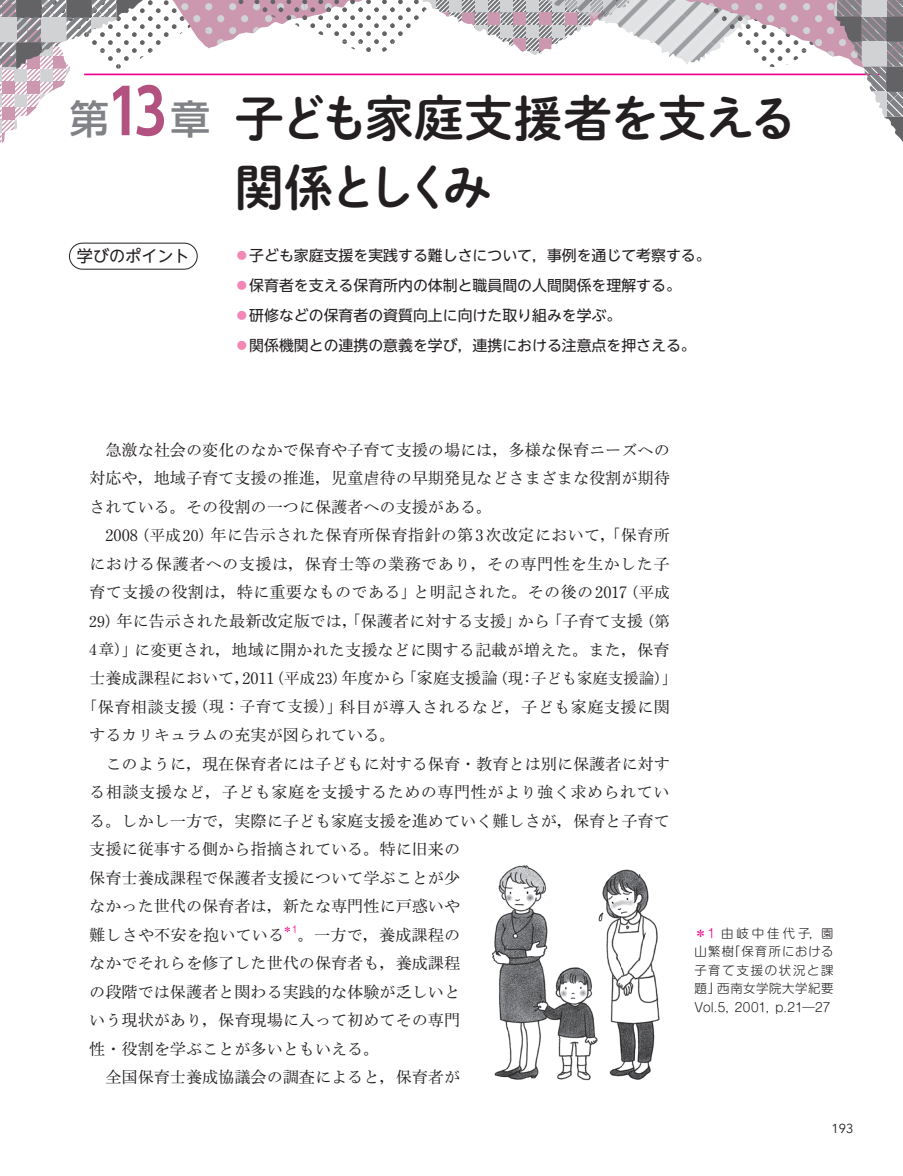
<style>
.page{position:relative;width:903px;height:1176px;background:#fff}
.page>*{position:absolute;margin:0;border:0;box-sizing:border-box;transform-origin:0 0}
.t1{font:49.52px/69.5px "P Shuei M Go Std N B";letter-spacing:-.075em;color:#231f20}
.t2{font:500 16.1px/28.5px "Ro H Min Kok Pro";color:#231f20;text-align:justify}
.t3{font:500 16.1px "Ro H Min Kok Pro";letter-spacing:.03em;color:#231f20}
.t4{font:500 16.1px "Ro H Min Kok Pro";letter-spacing:.02em;color:#231f20}
.t5{font:16.1px "UD Shin Go NT Pr 6 N";color:#231f20}
.t6{font:14.88px "UD Shin Go NT Pr 6 N";color:#231f20}
.t7{font:12.95px "Avenir";color:#231f20}
.t8{font:300 12.42px/18.6px "Shin M Go Pr 6 N";letter-spacing:.075em;color:#231f20;text-align:justify}
.t9{font:300 9.45px "Shin M Go Pr 6 N";color:#ed028c}
.s1{font-family:"UD Shin Go Pr 6 N";font-weight:500;font-size:39.73px;color:#808285}
.s2{font-family:"UD Shin Go Pr 6 N De";font-weight:700;font-size:61.95px;color:#b35281}
.s3{color:#f287b6}
.s4{font-size:15.4px}
.s5{color:#ed028c}
</style>
<div class="page">
<div style="left:69px;top:243px;width:129px;height:26px;border:1px solid #231f20;border-radius:13px"></div>
<img style="left:492px;top:865px;width:168px;height:216px">
<svg style="left:0;top:0;width:903px;height:143px"></svg>
<h1 class="t1" style="left:234px;top:82px;width:565px;text-indent:-165px"><span class="s1">第</span><span class="s2">13</span> <span class="s1">章</span> 子ども家庭支援者を支える関係としくみ</h1>
<p class="t5" style="left:77px;top:243px;width:114px">学びのポイント</p>
<p class="t6" style="left:234px;top:243px;width:478px"><span class="s3">○</span>子ども家庭支援を実践する難しさについて，事例を通じて考察する。</p>
<p class="t6" style="left:234px;top:273px;width:448px"><span class="s3">○</span>保育者を支える保育所内の体制と職員間の人間関係を理解する。</p>
<p class="t6" style="left:234px;top:303px;width:388px"><span class="s3">○</span>研修などの保育者の資質向上に向けた取り組みを学ぶ。</p>
<p class="t6" style="left:234px;top:333px;width:463px"><span class="s3">○</span>関係機関との連携の意義を学び，連携における注意点を押さえる。</p>
<p class="t2" style="left:89px;top:437px;width:582px;text-indent:16px">急激な社会の変化のなかで保育や子育て支援の場には，多様な保育ニーズへの対応や，地域子育て支援の推進，児童虐待の早期発見などさまざまな役割が期待されている。その役割の一つに保護者への支援がある。</p>
<p class="t4" style="left:105px;top:525px;width:566px">2008<span class="s4">（平成20）</span>年に告示された保育所保育指針の第3次改定において，「保育所</p>
<p class="t3" style="left:89px;top:554px;width:582px">における保護者への支援は，保育士等の業務であり，その専門性を生かした子</p>
<p class="t4" style="left:89px;top:582px;width:582px">育て支援の役割は，特に重要なものである」と明記された。その後の2017<span class="s4">（平成</span></p>
<p class="t2" style="left:89px;top:608px;width:582px"><span class="s4">29）</span>年に告示された最新改定版では，「保護者に対する支援」から「子育て支援<span class="s4">（第</span></p>
<p class="t2" style="left:89px;top:636px;width:582px"><span class="s4">4章）</span>」に変更され，地域に開かれた支援などに関する記載が増えた。また，保育</p>
<p class="t2" style="left:89px;top:665px;width:590px">士養成課程において，2011<span class="s4">（平成 23）</span>年度から「家庭支援論<span class="s4">（現：子ども家庭支援論）</span>」</p>
<p class="t3" style="left:81px;top:696px;width:590px">「保育相談支援<span class="s4">（現：子育て支援）</span>」科目が導入されるなど，子ども家庭支援に関</p>
<p class="t2" style="left:89px;top:722px;width:308px">するカリキュラムの充実が図られている。</p>
<p class="t2" style="left:105px;top:750px;width:566px">このように，現在保育者には子どもに対する保育・教育とは別に保護者に対す</p>
<p class="t3" style="left:89px;top:782px;width:582px">る相談支援など，子ども家庭を支援するための専門性がより強く求められてい</p>
<p class="t2" style="left:89px;top:807px;width:582px">る。しかし一方で，実際に子ども家庭支援を進めていく難しさが，保育と子育て</p>
<p class="t2" style="left:89px;top:836px;width:372px">支援に従事する側から指摘されている。特に旧来の</p>
<p class="t2" style="left:89px;top:864px;width:372px">保育士養成課程で保護者支援について学ぶことが少</p>
<p class="t2" style="left:89px;top:893px;width:372px">なかった世代の保育者は，新たな専門性に戸惑いや</p>
<p class="t2" style="left:89px;top:921px;width:196px">難しさや不安を抱いている</p>
<p class="t9" style="left:283px;top:921px;width:17px">＊1</p>
<p class="t2" style="left:89px;top:921px;width:372px;text-indent:209px">。一方で，養成課程のなかでそれらを修了した世代の保育者も，養成課程の段階では保護者と関わる実践的な体験が乏しいという現状があり，保育現場に入って初めてその専門性・役割を学ぶことが多いともいえる。</p>
<p class="t2" style="left:105px;top:1064px;width:356px">全国保育士養成協議会の調査によると，保育者が</p>
<p class="t8" style="left:694px;top:923px;width:140px"><span class="s5">＊1</span> 由岐中佳代子，園山繁樹「保育所における子育て支援の状況と課題」西南女学院大学紀要Vol.5，2001，p.21―27</p>
<p class="t7" style="left:832px;top:1120px;width:23px">193</p>
</div>
